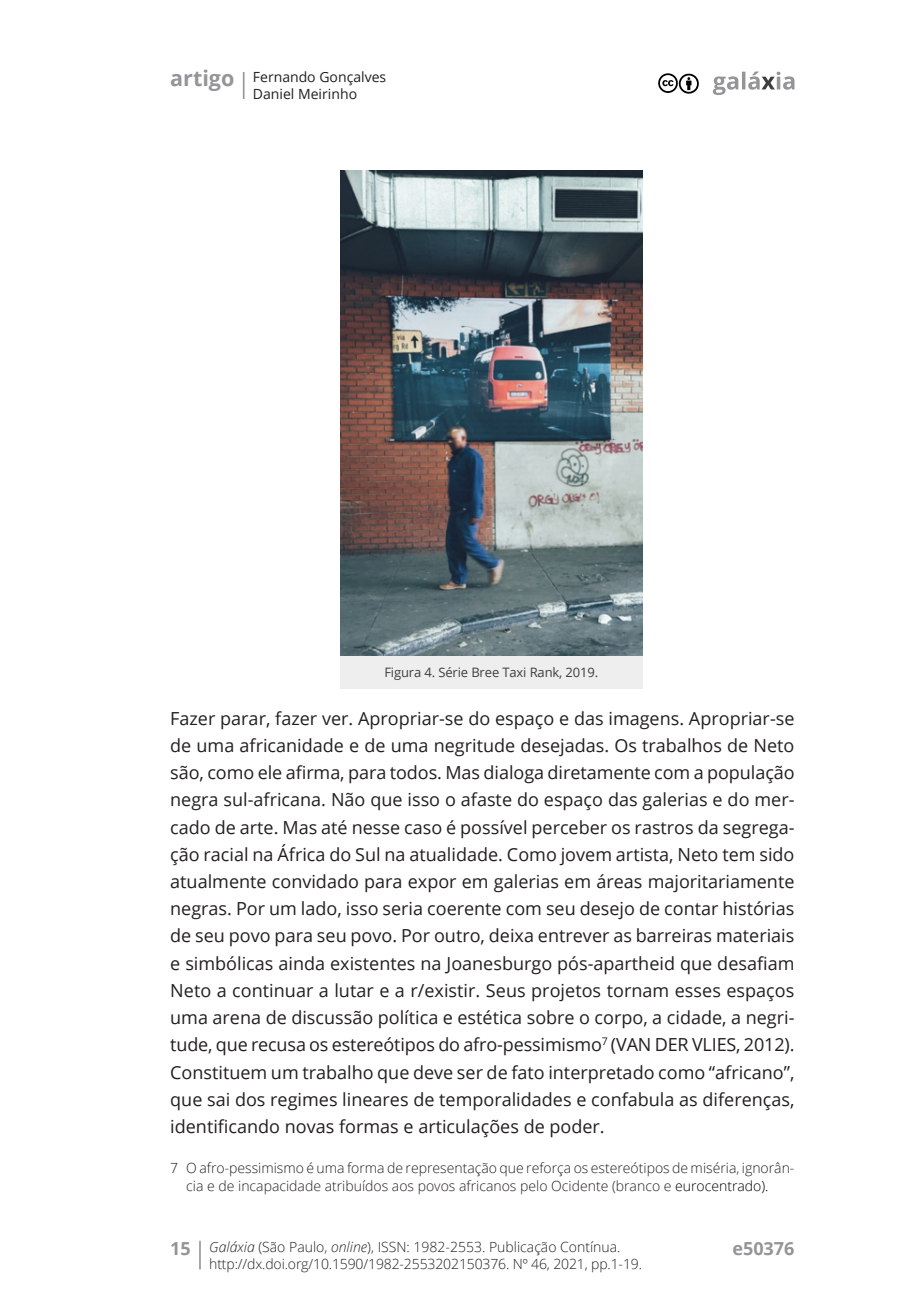
<style>
.page{position:relative;width:908px;height:1304px;background:#fff}
.page>*{position:absolute;margin:0;border:0;box-sizing:border-box;transform-origin:0 0}
.t1{font:700 21.6px "Open Sans";color:#939598}
.Mancha_de_texto{font:18px/27.2px "Open Sans";color:#231f20;text-align:justify}
.t2{font:700 18px "Open Sans";color:#939598}
.Nota_de_rodapé{font:300 14px/16.8px "Open Sans";color:#231f20}
.t3{font:14px/17px "Open Sans";color:#231f20}
._0_enviado_RECEBIDO{font:13px "Open Sans";letter-spacing:-.01em;color:#3e3e3f}
.s1{color:#000}
.s2{font-style:italic}
</style>
<div class="page">
<svg style="left:712px;top:72px;width:82px;height:23px"></svg>
<svg style="left:658px;top:73px;width:41px;height:21px"></svg>
<hr style="left:199px;top:1241px;width:2px;height:28px;background:#939598">
<svg style="left:243px;top:72px;width:1px;height:27px"></svg>
<img style="left:340px;top:170px;width:302px;height:486px">
<div style="left:340px;top:656px;width:302px;height:32px;background:#eeeeef"></div>
<p class="t1" style="left:170px;top:63px;width:66px">artigo</p>
<p class="t3" style="left:253px;top:68px;width:135px">Fernando Gonçalves<br>Daniel Meirinho</p>
<p class="_0_enviado_RECEBIDO" style="left:384px;top:663px;width:215px">Figura 4. Série Bree Taxi Rank, 2019.</p>
<p class="Mancha_de_texto" style="left:170px;top:704px;width:625px">Fazer parar, fazer ver. Apropriar-se do espaço e das imagens. Apropriar-se de uma africanidade e de uma negritude desejadas. Os trabalhos de Neto são, como ele afirma, para todos. Mas dialoga diretamente com a população negra sul-africana. Não que isso o afaste do espaço das galerias e do mer&shy;cado de arte. Mas até nesse caso é possível perceber os rastros da segrega&shy;ção racial na África do Sul na atualidade. Como jovem artista, Neto tem sido atualmente convidado para expor em galerias em áreas majoritariamente negras. Por um lado, isso seria coerente com seu desejo de contar histórias de seu povo para seu povo. Por outro, deixa entrever as barreiras materiais e simbólicas ainda existentes na Joanesburgo pós-apartheid que desafiam Neto a continuar a lutar e a r/existir. Seus projetos tornam esses espaços uma arena de discussão política e estética sobre o corpo, a cidade, a negri&shy;tude, que recusa os estereótipos do afro-pessimismo<sup>7</sup> (VAN DER VLIES, 2012).<br>Constituem um trabalho que deve ser de fato interpretado como “africano”, que sai dos regimes lineares de temporalidades e confabula as diferenças, identificando novas formas e articulações de poder.</p>
<p class="Nota_de_rodapé" style="left:186px;top:1158px;width:609px;line-height:18px;text-indent:-16px">7 O afro-pessimismo é uma forma de representação que reforça os estereótipos de miséria, ignorân&shy;cia e de incapacidade atribuídos aos povos africanos pelo Ocidente (branco e <span class="s1">eurocentrado).</span></p>
<p class="t2" style="left:170px;top:1236px;width:22px">15</p>
<p class="Nota_de_rodapé" style="left:209px;top:1238px;width:434px"><span class="s2">Galáxia</span> (São Paulo, <span class="s2">online</span>), ISSN: 1982-2553. Publicação Contínua. http://dx.doi.org/10.1590/1982-2553202150376. Nº 46, 2021, pp.1-19.</p>
<p class="t2" style="left:732px;top:1236px;width:64px">e50376</p>
</div>
